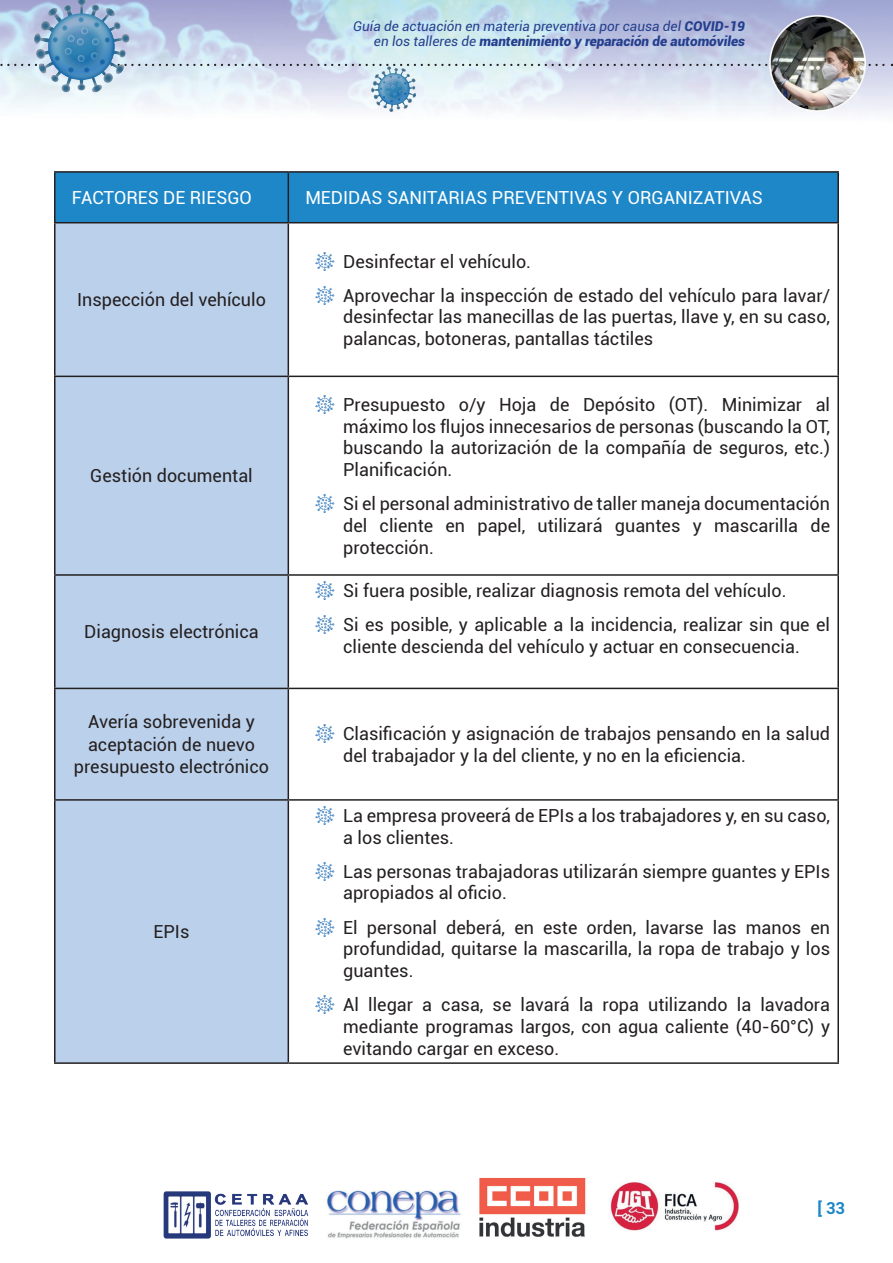
<style>
.page{position:relative;width:893px;height:1263px;background:#fff}
.page>*{position:absolute;margin:0;border:0;box-sizing:border-box;transform-origin:0 0}
.t1{font:18px/21.6px "Roboto";color:#231f20}
.t2{font:18px "Roboto";color:#fff}
.t3{font:700 16.5px "Roboto";color:#1e87c8}
.t4{font:italic 13.5px/15px "Roboto";color:#253f8e;text-align:right}
.s1{font-weight:900}
.s2{font-family:"Coronavirus";font-size:27px;color:#1b69b4}
</style>
<div class="page">
<img style="left:0;top:0;width:893px;height:113px">
<svg style="left:0;top:64px;width:893px;height:2px"></svg>
<img style="left:770px;top:16px;width:95px;height:96px">
<img style="left:326px;top:1177px;width:413px;height:62px">
<img style="left:34px;top:0;width:381px;height:112px">
<img style="left:163px;top:1191px;width:146px;height:48px">
<div style="left:56px;top:173px;width:781px;height:49px;background:#1e87c8"></div>
<div style="left:56px;top:223px;width:232px;height:839px;background:#bbd0eb"></div>
<hr style="left:54px;top:171px;width:234px;height:2px;background:#231f20">
<hr style="left:54px;top:173px;width:2px;height:49px;background:#231f20">
<hr style="left:288px;top:171px;width:551px;height:2px;background:#231f20">
<hr style="left:288px;top:173px;width:1px;height:49px;background:#231f20">
<hr style="left:837px;top:173px;width:2px;height:49px;background:#231f20">
<hr style="left:54px;top:222px;width:234px;height:1px;background:#231f20">
<hr style="left:54px;top:223px;width:2px;height:153px;background:#231f20">
<hr style="left:288px;top:222px;width:551px;height:1px;background:#231f20">
<hr style="left:288px;top:223px;width:1px;height:153px;background:#231f20">
<hr style="left:837px;top:223px;width:2px;height:153px;background:#231f20">
<hr style="left:54px;top:376px;width:234px;height:1px;background:#231f20">
<hr style="left:54px;top:377px;width:2px;height:197px;background:#231f20">
<hr style="left:288px;top:376px;width:551px;height:1px;background:#231f20">
<hr style="left:288px;top:377px;width:1px;height:197px;background:#231f20">
<hr style="left:837px;top:377px;width:2px;height:197px;background:#231f20">
<hr style="left:54px;top:574px;width:234px;height:2px;background:#231f20">
<hr style="left:54px;top:576px;width:2px;height:112px;background:#231f20">
<hr style="left:288px;top:574px;width:551px;height:2px;background:#231f20">
<hr style="left:288px;top:576px;width:1px;height:112px;background:#231f20">
<hr style="left:837px;top:576px;width:2px;height:112px;background:#231f20">
<hr style="left:54px;top:688px;width:234px;height:1px;background:#231f20">
<hr style="left:54px;top:689px;width:2px;height:110px;background:#231f20">
<hr style="left:288px;top:688px;width:551px;height:1px;background:#231f20">
<hr style="left:288px;top:689px;width:1px;height:110px;background:#231f20">
<hr style="left:837px;top:689px;width:2px;height:110px;background:#231f20">
<hr style="left:54px;top:799px;width:234px;height:2px;background:#231f20">
<hr style="left:54px;top:801px;width:2px;height:261px;background:#231f20">
<hr style="left:288px;top:799px;width:551px;height:2px;background:#231f20">
<hr style="left:288px;top:801px;width:1px;height:261px;background:#231f20">
<hr style="left:837px;top:801px;width:2px;height:261px;background:#231f20">
<hr style="left:54px;top:1062px;width:234px;height:2px;background:#231f20">
<hr style="left:288px;top:1062px;width:551px;height:2px;background:#231f20">
<p class="t4" style="left:353px;top:18px;width:393px">Guía de actuación en materia preventiva por causa del <span class="s1">COVID-19 </span>en los talleres de <span class="s1">mantenimiento y reparación de automóviles</span></p>
<p class="t2" style="left:72px;top:185px;width:182px">FACTORES DE RIESGO</p>
<p class="t2" style="left:305px;top:185px;width:459px">MEDIDAS SANITARIAS PREVENTIVAS Y ORGANIZATIVAS</p>
<p class="t1" style="left:77px;top:288px;width:190px">Inspección del vehículo</p>
<p class="t1" style="left:90px;top:464px;width:164px">Gestión documental</p>
<p class="t1" style="left:84px;top:620px;width:176px">Diagnosis electrónica</p>
<p class="t1" style="left:315px;top:243px;width:517px;line-height:34.3px"><span class="s2">R</span> Desinfectar el vehículo.<br><span class="s2">R</span> Aprovechar la inspección de estado del vehículo para lavar/</p>
<p class="t1" style="left:343px;top:306px;width:488px">desinfectar las manecillas de las puertas, llave y, en su caso, palancas, botoneras, pantallas táctiles</p>
<p class="t1" style="left:343px;top:393px;width:488px;text-align:justify;text-indent:-28px"><span class="s2">R</span> Presupuesto o/y Hoja de Depósito (OT). Minimizar al máximo los flujos innecesarios de personas (buscando la OT, buscando la autorización de la compañía de seguros, etc.)<br>Planificación.</p>
<p class="t1" style="left:343px;top:492px;width:488px;text-align:justify;text-indent:-28px"><span class="s2">R</span> Si el personal administrativo de taller maneja documentación del cliente en papel, utilizará guantes y mascarilla de protección.</p>
<p class="t1" style="left:315px;top:573px;width:517px;line-height:34.3px"><span class="s2">R</span> Si fuera posible, realizar diagnosis remota del vehículo.<br><span class="s2">R</span> Si es posible, y aplicable a la incidencia, realizar sin que el</p>
<p class="t1" style="left:343px;top:635px;width:458px">cliente descienda del vehículo y actuar en consecuencia.</p>
<p class="t1" style="left:74px;top:710px;width:197px;line-height:22.5px;text-align:center">Avería sobrevenida y aceptación de nuevo presupuesto electrónico</p>
<p class="t1" style="left:343px;top:722px;width:488px;text-indent:-28px"><span class="s2">R</span> Clasificación y asignación de trabajos pensando en la salud del trabajador y la del cliente, y no en la eficiencia.</p>
<p class="t1" style="left:154px;top:920px;width:37px">EPIs</p>
<p class="t1" style="left:343px;top:804px;width:488px;text-indent:-28px"><span class="s2">R</span> La empresa proveerá de EPIs a los trabajadores y, en su caso, a los clientes.</p>
<p class="t1" style="left:343px;top:860px;width:488px;text-indent:-28px"><span class="s2">R</span> Las personas trabajadoras utilizarán siempre guantes y EPIs apropiados al oficio.</p>
<p class="t1" style="left:343px;top:916px;width:488px;text-align:justify;text-indent:-28px"><span class="s2">R</span> El personal deberá, en este orden, lavarse las manos en profundidad, quitarse la mascarilla, la ropa de trabajo y los guantes.</p>
<p class="t1" style="left:343px;top:993px;width:488px;text-align:justify;text-indent:-28px"><span class="s2">R</span> Al llegar a casa, se lavará la ropa utilizando la lavadora mediante programas largos, con agua caliente (40-60°C) y evitando cargar en exceso.</p>
<p class="t3" style="left:817px;top:1197px;width:29px">[ 33</p>
</div>
